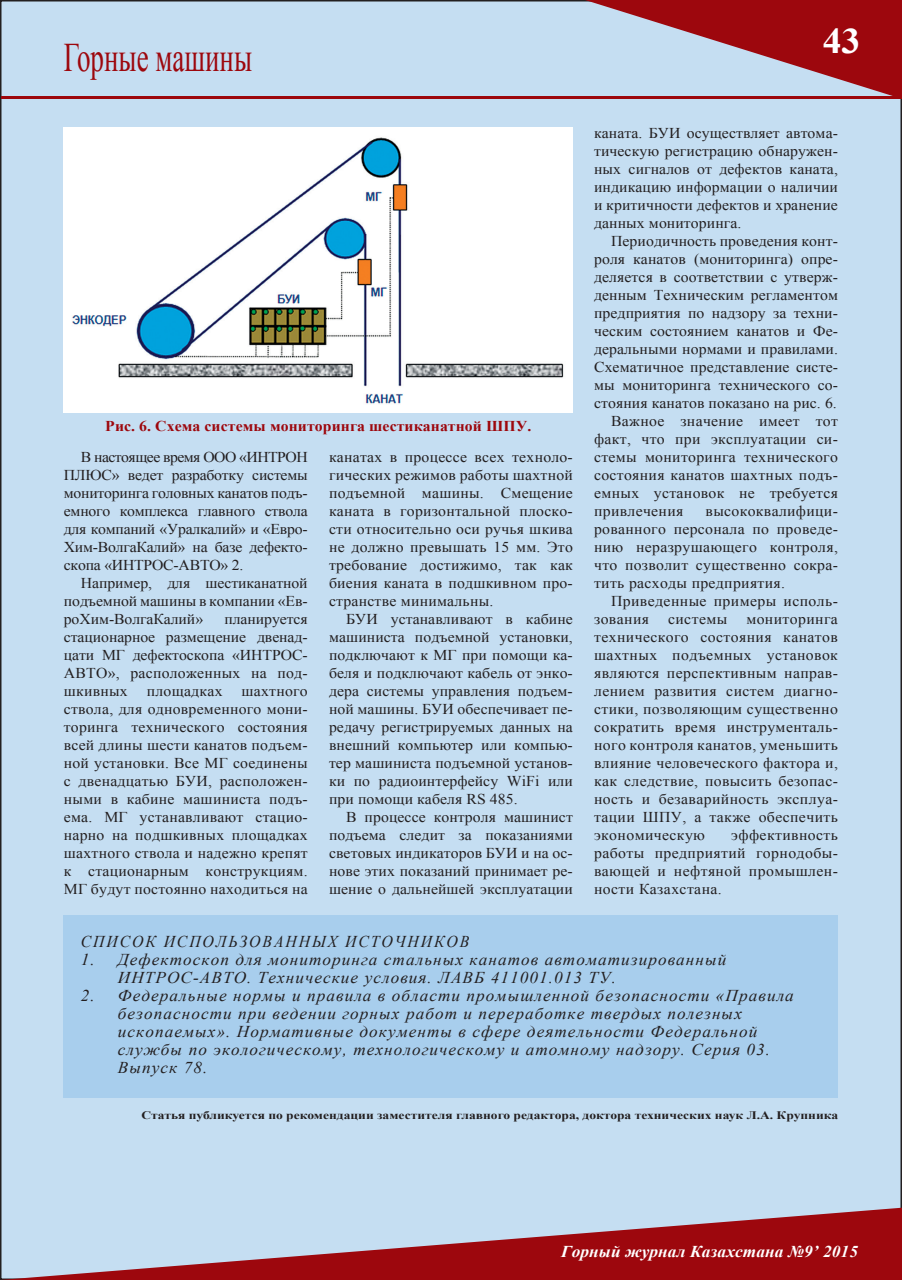
<style>
.page{position:relative;width:902px;height:1280px;background:#fff}
.page>*{position:absolute;margin:0;border:0;box-sizing:border-box;transform-origin:0 0}
.рубрика{font:40.5px "Times New Roman";color:#9d070d;scale:.67 1}
.t1{font:700 36px "Times New Roman";color:#fff;scale:1.05 1}
.список_лит{font:italic 16.5px "Times New Roman";letter-spacing:.06em;color:#231f20;scale:1.05 1}
.литература{font:italic 16.5px "Times New Roman";letter-spacing:.12em;color:#231f20;scale:.95 1}
.t2{font:italic 700 16.5px "Times New Roman";letter-spacing:.005em;color:#fff;scale:1.05 1}
.текст_статьи{font:15px/18px "Times New Roman";letter-spacing:.015em;color:#231f20;text-align:justify;scale:1.05 1}
.рисунок{font:700 15px "Times New Roman";letter-spacing:.005em;color:#9d070d;scale:1.05 1}
.рекомендация{font:700 11.55px "Times New Roman";color:#231f20;scale:1.18 1}
</style>
<div class="page">
<div style="left:1px;top:1px;width:900px;height:1278px;background:#c5def2"></div>
<svg style="left:0;top:1208px;width:901px;height:72px"></svg>
<svg style="left:585px;top:0;width:316px;height:96px"></svg>
<hr style="left:2px;top:96px;width:899px;height:3px;background:#9d070d">
<div style="left:64px;top:915px;width:773px;height:182px;background:#a8ceed"></div>
<img style="left:64px;top:128px;width:509px;height:284px">
<p class="рубрика" style="left:64px;top:31px;width:283px">Горные машины</p>
<p class="рисунок" style="left:105px;top:416px;width:407px">Рис. 6. Схема системы мониторинга шестиканатной ШПУ.</p>
<p class="текст_статьи" style="left:64px;top:448px;width:234px;text-indent:17px">В настоящее время ООО «ИНТРОН ПЛЮС» ведет разработку системы мониторинга головных канатов подъ&shy;емного комплекса главного ствола для компаний «Уралкалий» и «Евро-Хим-ВолгаКалий» на базе дефекто&shy;скопа «ИНТРОС-АВТО» 2.</p>
<p class="текст_статьи" style="left:64px;top:574px;width:234px;text-indent:17px">Например, для шестиканатной подъемной машины в компании «Ев&shy;роХим-ВолгаКалий»</p>
<p class="текст_статьи" style="left:64px;top:610px;width:234px;text-indent:161px">планируется стационарное размещение двенад&shy;цати МГ дефектоскопа «ИНТРОС-АВТО», расположенных на под&shy;шкивных</p>
<p class="текст_статьи" style="left:64px;top:682px;width:234px;text-indent:178px">шахтного ствола, для одновременного мони&shy;торинга технического состояния всей длины шести канатов подъем&shy;ной установки. Все МГ соединены с двенадцатью БУИ, расположен&shy;ными в кабине машиниста подъ&shy;ема. МГ устанавливают стацио&shy;нарно на подшкивных площадках шахтного ствола и надежно крепят к стационарным конструкциям.<br>МГ будут постоянно находиться на</p>
<p class="текст_статьи" style="left:147px;top:682px;width:74px">площадках</p>
<p class="текст_статьи" style="left:329px;top:448px;width:234px">канатах в процессе всех техноло&shy;гических режимов работы шахтной подъемной машины. Смещение каната в горизонтальной плоско&shy;сти относительно оси ручья шкива не должно превышать 15 мм. Это требование достижимо, так как биения каната в подшкивном про&shy;странстве минимальны.</p>
<p class="текст_статьи" style="left:329px;top:610px;width:234px;text-indent:17px">БУИ устанавливают в кабине машиниста подъемной установки, подключают к МГ при помощи ка&shy;беля и подключают кабель от энко&shy;дера системы управления подъем&shy;ной машины. БУИ обеспечивает пе&shy;редачу регистрируемых данных на внешний компьютер или компью&shy;тер машиниста подъемной установ&shy;ки по радиоинтерфейсу WiFi или при помощи кабеля RS 485.</p>
<p class="текст_статьи" style="left:329px;top:808px;width:234px;text-indent:17px">В процессе контроля машинист подъема следит за показаниями световых индикаторов БУИ и на ос&shy;нове этих показаний принимает ре&shy;шение о дальнейшей эксплуатации</p>
<h2 class="t1" style="left:822px;top:16px;width:38px">43</h2>
<p class="текст_статьи" style="left:594px;top:124px;width:234px">каната. БУИ осуществляет автома&shy;тическую регистрацию обнаружен&shy;ных сигналов от дефектов каната, индикацию информации о наличии и критичности дефектов и хранение данных мониторинга.</p>
<p class="текст_статьи" style="left:594px;top:232px;width:234px;text-indent:17px">Периодичность проведения конт&shy;роля канатов (мониторинга) опре&shy;деляется в соответствии с утверж&shy;денным Техническим регламентом предприятия по надзору за техни&shy;ческим состоянием канатов и Фе&shy;деральными нормами и правилами.<br>Схематичное представление систе&shy;мы мониторинга технического со&shy;стояния канатов показано на рис. 6.</p>
<p class="текст_статьи" style="left:594px;top:412px;width:234px;text-indent:17px">Важное значение имеет тот факт, что при эксплуатации си&shy;стемы мониторинга технического состояния канатов шахтных подъ&shy;емных установок не требуется привлечения</p>
<p class="текст_статьи" style="left:594px;top:502px;width:234px;text-indent:111px">высококвалифици&shy;рованного персонала по проведе&shy;нию неразрушающего контроля, что позволит существенно сокра&shy;тить расходы предприятия.</p>
<p class="текст_статьи" style="left:594px;top:592px;width:234px;text-indent:17px">Приведенные примеры исполь&shy;зования</p>
<p class="текст_статьи" style="left:668px;top:610px;width:58px">системы</p>
<p class="текст_статьи" style="left:594px;top:610px;width:234px;text-indent:152px">мониторинга технического состояния канатов шахтных подъемных установок являются перспективным направ&shy;лением развития систем диагно&shy;стики, позволяющим существенно сократить время инструменталь&shy;ного контроля канатов, уменьшить влияние человеческого фактора и, как следствие, повысить безопас&shy;ность и безаварийность эксплуа&shy;тации ШПУ, а также обеспечить экономическую</p>
<p class="текст_статьи" style="left:594px;top:826px;width:234px;text-indent:137px">эффективность работы предприятий горнодобы&shy;вающей и нефтяной промышлен&shy;ности Казахстана.</p>
<p class="литература" style="left:81px;top:930px;width:410px">СПИСОК ИСПОЛЬЗОВАННЫХ ИСТОЧНИКОВ</p>
<p class="список_лит" style="left:81px;top:948px;width:616px">1. Дефектоскоп для мониторинга стальных канатов автоматизированный</p>
<p class="список_лит" style="left:118px;top:966px;width:476px">ИНТРОС-АВТО. Технические условия. ЛАВБ 411001.013 ТУ.</p>
<p class="список_лит" style="left:81px;top:984px;width:680px">2. Федеральные нормы и правила в области промышленной безопасности «Правила</p>
<p class="список_лит" style="left:118px;top:1002px;width:596px">безопасности при ведении горных работ и переработке твердых полезных</p>
<p class="список_лит" style="left:118px;top:1020px;width:610px">ископаемых». Нормативные документы в сфере деятельности Федеральной</p>
<p class="список_лит" style="left:118px;top:1038px;width:622px">службы по экологическому, технологическому и атомному надзору. Серия 03.</p>
<p class="список_лит" style="left:118px;top:1056px;width:87px">Выпуск 78.</p>
<p class="рекомендация" style="left:141px;top:1107px;width:591px">Статья публикуется по рекомендации заместителя главного редактора, доктора технических наук Л.А. Крупника</p>
<p class="t2" style="left:561px;top:1239px;width:284px">Горный журнал Казахстана №9’ 2015</p>
</div>
